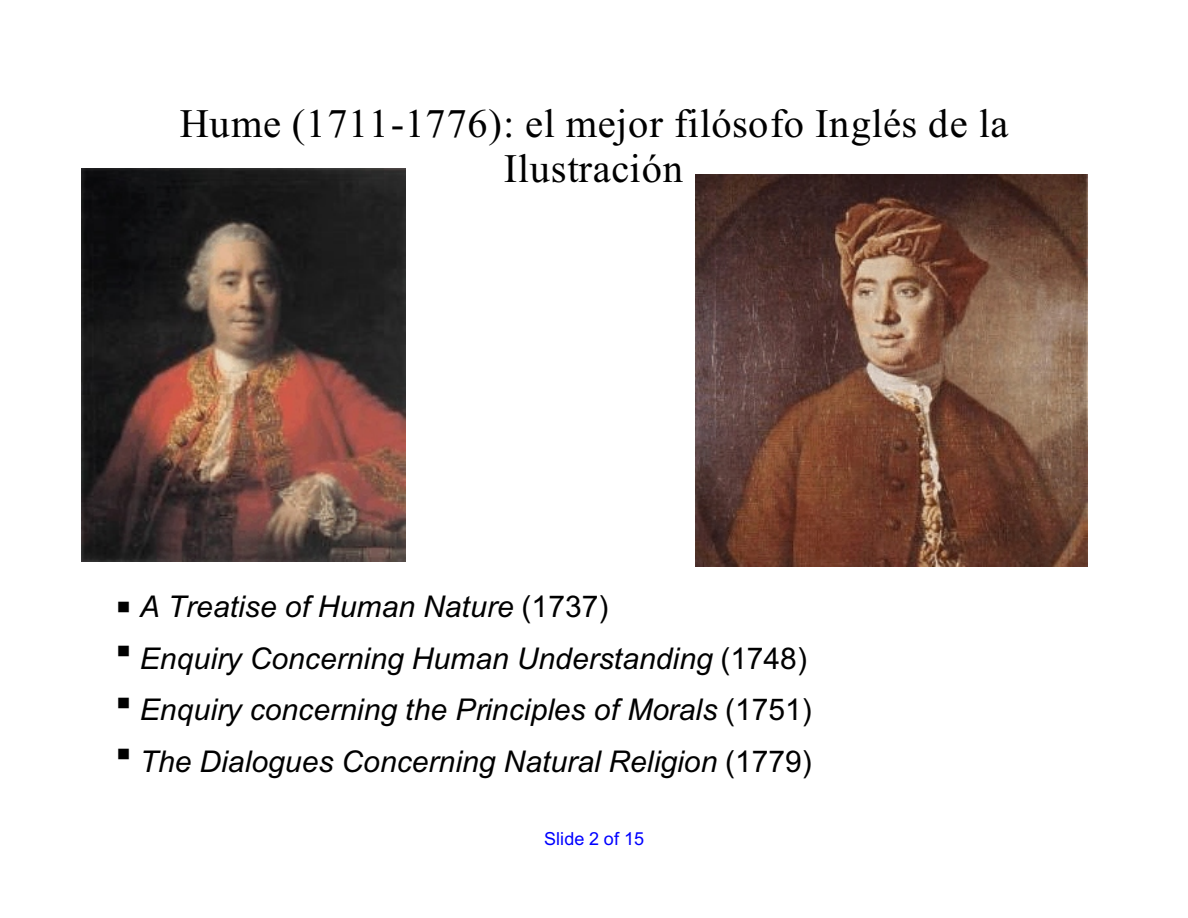
<style>
.page{position:relative;width:1188px;height:918px;background:#fff}
.page>*{position:absolute;margin:0;border:0;box-sizing:border-box;transform-origin:0 0}
.t1{font:40.5px/44.7px "Times New Roman";letter-spacing:.01em;color:#000;text-align:center}
.t2{font:italic 30px/51.8px "Arial";letter-spacing:.005em;color:#000}
.t3{font:18px "Arial";letter-spacing:.005em;color:#00f}
.s1{font-style:normal}
</style>
<div class="page">
<img style="left:82px;top:168px;width:324px;height:393px">
<img style="left:696px;top:175px;width:391px;height:391px">
<h1 class="t1" style="left:180px;top:105px;width:830px">Hume (1711-1776): el mejor filósofo Inglés de la<br>Ilustración</h1>
<p class="t2" style="left:140px;top:583px;width:674px">A Treatise of Human Nature <span class="s1">(1737)<br></span>Enquiry Concerning Human Understanding <span class="s1">(1748)<br></span>Enquiry concerning the Principles of Morals <span class="s1">(1751)<br></span>The Dialogues Concerning Natural Religion <span class="s1">(1779)</span></p>
<p class="t3" style="left:544px;top:832px;width:102px">Slide 2 of 15</p>
</div>
